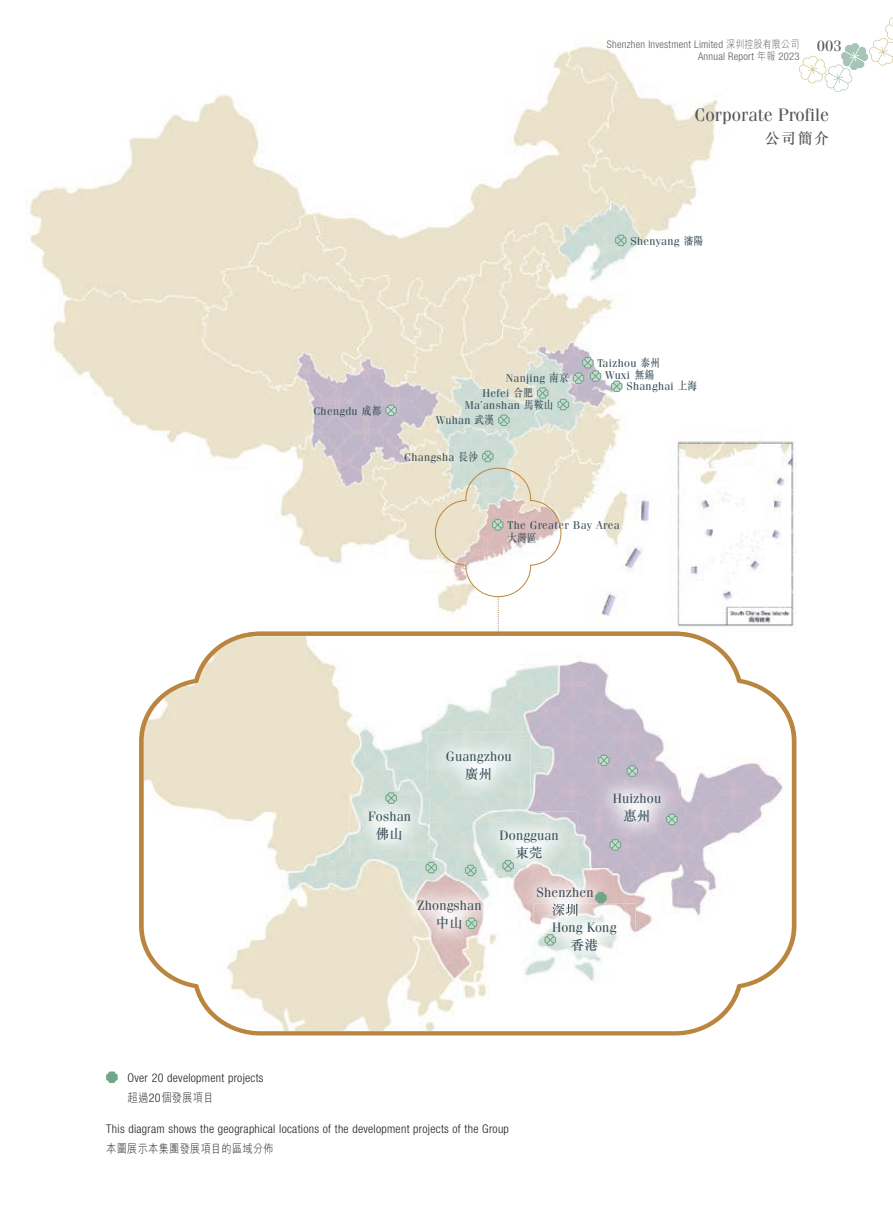
<style>
.page{position:relative;width:893px;height:1212px;background:#fff}
.page>*{position:absolute;margin:0;border:0;box-sizing:border-box;transform-origin:0 0}
.t1{font:18px "Fenice Std";color:#57585a}
.t2{font:500 15px "M Sung HK";color:#57585a}
.t3{font:15px "Fenice Std";color:#57585a}
.t4{font:13.5px "Fenice Std";letter-spacing:.01em;color:#3c525b}
.t5{font:500 13.5px "M Sung HK";letter-spacing:.015em;color:#3c525b}
.t6{font:300 condensed 12px "Helvetica Neue LT Std";letter-spacing:.025em;color:#231f20}
.t7{font:300 12px "M Hei HK";letter-spacing:.03em;color:#231f20;scale:.85 1}
.t8{font:11.4px/12.3px "Fenice Std";letter-spacing:.03em;color:#3c525b;text-align:center}
.t9{font:500 11.4px "M Sung HK";color:#3c525b;scale:.85 1}
.t10{font:300 condensed 10.5px/12px "Helvetica Neue LT Std";letter-spacing:.025em;color:#57585a;text-align:right}
.s1{font-family:"M Hei HK";font-stretch:normal}
.s2{font-family:"M Sung HK";font-weight:500}
.s3{font-family:"Helvetica Neue LT Std";font-stretch:condensed}
</style>
<div class="page">
<svg style="left:139px;top:637px;width:657px;height:398px"></svg>
<img style="left:29px;top:46px;width:768px;height:591px">
<img style="left:233px;top:631px;width:469px;height:6px">
<img style="left:594px;top:773px;width:86px;height:68px">
<img style="left:349px;top:792px;width:80px;height:67px">
<img style="left:399px;top:881px;width:101px;height:67px">
<img style="left:481px;top:811px;width:96px;height:67px">
<img style="left:518px;top:868px;width:94px;height:67px">
<img style="left:518px;top:868px;width:59px;height:10px">
<img style="left:533px;top:903px;width:103px;height:68px">
<img style="left:533px;top:903px;width:79px;height:32px">
<img style="left:552px;top:903px;width:26px;height:13px">
<svg style="left:799px;top:17px;width:94px;height:75px"></svg>
<svg style="left:498px;top:414px;width:12px;height:12px"></svg>
<svg style="left:557px;top:398px;width:12px;height:13px"></svg>
<svg style="left:615px;top:234px;width:12px;height:12px"></svg>
<svg style="left:572px;top:357px;width:30px;height:27px"></svg>
<svg style="left:611px;top:380px;width:12px;height:12px"></svg>
<img style="left:498px;top:599px;width:1px;height:32px">
<svg style="left:385px;top:404px;width:12px;height:12px"></svg>
<svg style="left:536px;top:387px;width:13px;height:12px"></svg>
<img style="left:428px;top:733px;width:102px;height:67px">
<svg style="left:595px;top:892px;width:12px;height:12px"></svg>
<svg style="left:385px;top:792px;width:12px;height:12px"></svg>
<svg style="left:425px;top:861px;width:12px;height:13px"></svg>
<svg style="left:464px;top:864px;width:13px;height:12px"></svg>
<svg style="left:502px;top:859px;width:12px;height:13px"></svg>
<svg style="left:465px;top:917px;width:13px;height:12px"></svg>
<svg style="left:544px;top:934px;width:12px;height:12px"></svg>
<svg style="left:609px;top:839px;width:12px;height:12px"></svg>
<svg style="left:598px;top:754px;width:12px;height:12px"></svg>
<svg style="left:626px;top:765px;width:12px;height:12px"></svg>
<svg style="left:666px;top:813px;width:12px;height:12px"></svg>
<svg style="left:106px;top:1071px;width:12px;height:12px"></svg>
<svg style="left:435px;top:450px;width:127px;height:148px"></svg>
<p class="t10" style="left:607px;top:38px;width:194px">Shenzhen Investment Limited <span class="s1">深圳控股有限公司<br></span>Annual Report <span class="s1">年報</span> 2023</p>
<h2 class="t3" style="left:817px;top:37px;width:27px">003</h2>
<h1 class="t1" style="left:694px;top:104px;width:136px">Corporate Profile</h1>
<h2 class="t2" style="left:765px;top:128px;width:66px">公司簡介</h2>
<p class="t8" style="left:630px;top:234px;width:74px">Shenyang <span class="s2">瀋陽</span></p>
<p class="t8" style="left:313px;top:404px;width:70px">Chengdu <span class="s2">成都</span></p>
<p class="t8" style="left:506px;top:372px;width:64px">Nanjing <span class="s2">南京</span></p>
<p class="t8" style="left:482px;top:387px;width:52px">Hefei <span class="s2">合肥</span></p>
<p class="t8" style="left:465px;top:398px;width:90px">Ma’anshan <span class="s2">馬鞍山</span></p>
<p class="t8" style="left:436px;top:414px;width:60px">Wuhan <span class="s2">武漢</span></p>
<p class="t8" style="left:404px;top:450px;width:75px">Changsha <span class="s2">長沙</span></p>
<p class="t8" style="left:597px;top:357px;width:64px">Taizhou <span class="s2">泰州<br></span>Wuxi <span class="s2">無錫</span></p>
<p class="t8" style="left:626px;top:380px;width:72px">Shanghai <span class="s2">上海</span></p>
<p class="t8" style="left:507px;top:518px;width:114px">The Greater Bay Area</p>
<p class="t9" style="left:507px;top:530px;width:36px">大灣區</p>
<p class="t4" style="left:446px;top:749px;width:67px">Guangzhou</p>
<p class="t5" style="left:465px;top:765px;width:29px">廣州</p>
<p class="t4" style="left:613px;top:790px;width:50px">Huizhou</p>
<p class="t6" style="left:128px;top:1071px;width:138px">Over 20 development projects</p>
<p class="t7" style="left:128px;top:1091px;width:103px">超過<span class="s3">20</span>個發展項目</p>
<p class="t4" style="left:368px;top:808px;width:45px">Foshan</p>
<p class="t5" style="left:623px;top:806px;width:29px">惠州</p>
<p class="t5" style="left:376px;top:824px;width:29px">佛山</p>
<p class="t4" style="left:500px;top:827px;width:61px">Dongguan</p>
<p class="t5" style="left:516px;top:844px;width:29px">東莞</p>
<p class="t4" style="left:537px;top:884px;width:59px">Shenzhen</p>
<p class="t4" style="left:552px;top:919px;width:66px">Hong Kong</p>
<p class="t5" style="left:571px;top:936px;width:29px">香港</p>
<p class="t4" style="left:417px;top:897px;width:66px">Zhongshan</p>
<p class="t5" style="left:436px;top:914px;width:29px">中山</p>
<p class="t6" style="left:106px;top:1122px;width:404px">This diagram shows the geographical locations of the development projects of the Group</p>
<p class="t7" style="left:106px;top:1142px;width:199px">本圖展示本集團發展項目的區域分佈</p>
</div>
